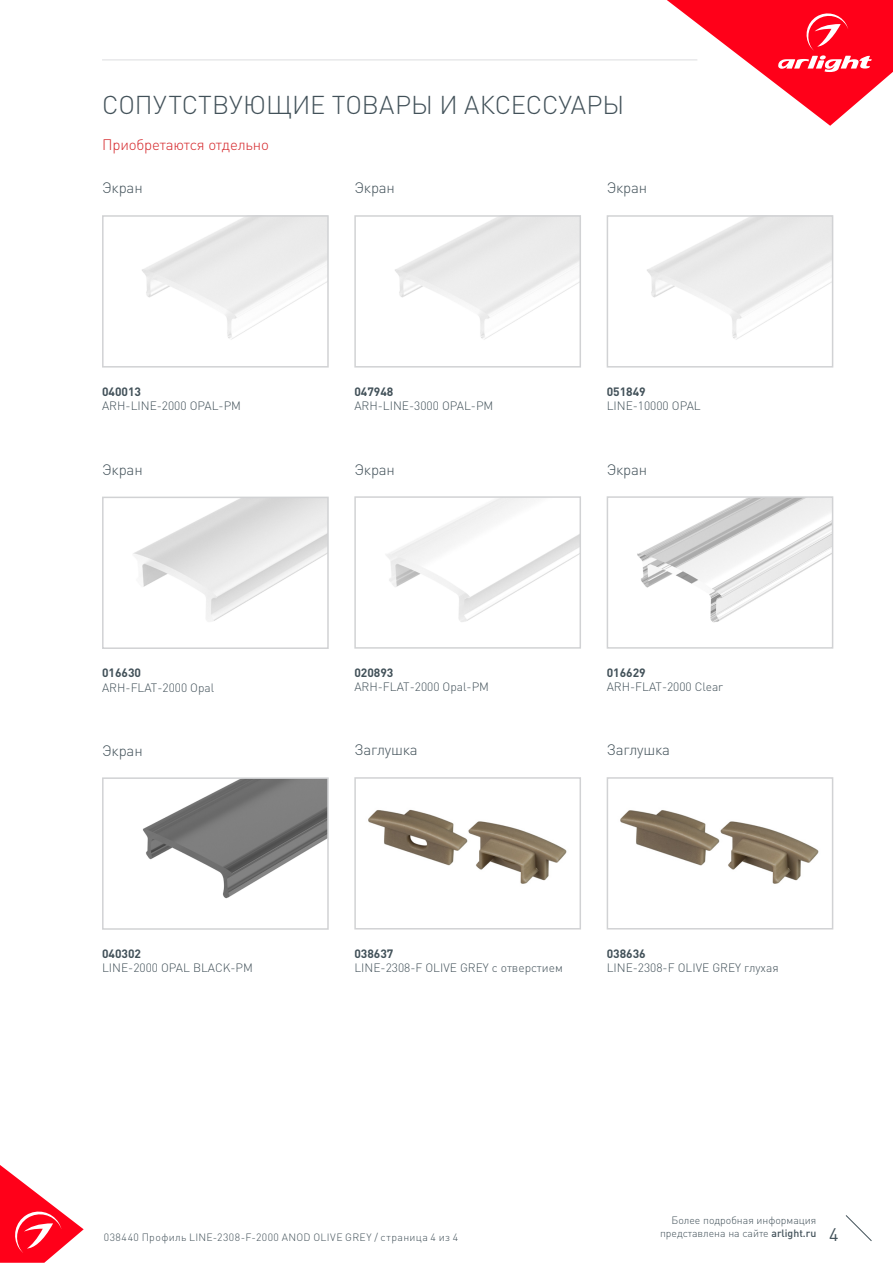
<style>
.page{position:relative;width:893px;height:1263px;background:#fff}
.page>*{position:absolute;margin:0;border:0;box-sizing:border-box;transform-origin:0 0}
.t1{font:300 25.5px "DIN Pro";color:#425159}
.t2{font:18px "DIN Pro";color:#425159}
.t3{font:300 15px "DIN Pro";letter-spacing:-.01em;color:#425159}
.t4{font:300 15px "DIN Pro";letter-spacing:-.01em;color:#d5262a}
.t5{font:300 12px/14.4px "DIN Pro";color:#425159}
.t6{font:300 10.5px "DIN Pro";letter-spacing:.045em;color:#425159}
.t7{font:300 10.5px "DIN Pro";letter-spacing:.015em;color:#425159}
.s1{font-weight:700}
.s2{font-weight:500}
</style>
<div class="page">
<svg style="left:0;top:1165px;width:84px;height:98px"></svg>
<svg style="left:845px;top:1215px;width:27px;height:26px"></svg>
<svg style="left:667px;top:0;width:226px;height:126px"></svg>
<hr style="left:102px;top:60px;width:595px;height:1px;background:#dcdddf">
<img style="left:368px;top:809px;width:199px;height:75px">
<div style="left:354px;top:777px;width:227px;height:152px;border:2px solid #d1d2d4"></div>
<img style="left:620px;top:810px;width:199px;height:74px">
<div style="left:607px;top:777px;width:226px;height:152px;border:2px solid #d1d2d4"></div>
<div style="left:102px;top:215px;width:227px;height:153px;border:2px solid #d1d2d4"></div>
<img style="left:143px;top:780px;width:183px;height:119px">
<div style="left:102px;top:777px;width:227px;height:153px;border:2px solid #d1d2d4"></div>
<img style="left:133px;top:500px;width:193px;height:122px">
<div style="left:102px;top:497px;width:227px;height:152px;border:2px solid #d1d2d4"></div>
<img style="left:386px;top:499px;width:192px;height:123px">
<div style="left:354px;top:496px;width:227px;height:153px;border:2px solid #d1d2d4"></div>
<img style="left:637px;top:499px;width:193px;height:124px">
<div style="left:607px;top:496px;width:226px;height:153px;border:2px solid #d1d2d4"></div>
<div style="left:354px;top:215px;width:227px;height:153px;border:2px solid #d1d2d4"></div>
<div style="left:607px;top:215px;width:226px;height:153px;border:2px solid #d1d2d4"></div>
<p class="t1" style="left:102px;top:87px;width:524px">СОПУТСТВУЮЩИЕ ТОВАРЫ И АКСЕССУАРЫ</p>
<p class="t4" style="left:102px;top:134px;width:168px">Приобретаются отдельно</p>
<p class="t3" style="left:102px;top:178px;width:42px">Экран</p>
<p class="t5" style="left:102px;top:384px;width:141px"><span class="s1">040013<br></span>ARH-LINE-2000 OPAL-PM</p>
<p class="t3" style="left:354px;top:178px;width:42px">Экран</p>
<p class="t3" style="left:607px;top:178px;width:42px">Экран</p>
<p class="t5" style="left:354px;top:384px;width:141px"><span class="s1">047948<br></span>ARH-LINE-3000 OPAL-PM</p>
<p class="t5" style="left:607px;top:384px;width:96px"><span class="s1">051849<br></span>LINE-10000 OPAL</p>
<p class="t3" style="left:102px;top:459px;width:42px">Экран</p>
<p class="t3" style="left:354px;top:459px;width:42px">Экран</p>
<p class="t3" style="left:607px;top:459px;width:42px">Экран</p>
<p class="t5" style="left:102px;top:665px;width:114px"><span class="s1">016630<br></span>ARH-FLAT-2000 Opal</p>
<p class="t5" style="left:354px;top:665px;width:136px"><span class="s1">020893<br></span>ARH-FLAT-2000 Opal-PM</p>
<p class="t5" style="left:607px;top:665px;width:118px"><span class="s1">016629<br></span>ARH-FLAT-2000 Clear</p>
<p class="t3" style="left:102px;top:740px;width:42px">Экран</p>
<p class="t5" style="left:102px;top:946px;width:152px"><span class="s1">040302<br></span>LINE-2000 OPAL BLACK-PM</p>
<p class="t3" style="left:354px;top:740px;width:65px">Заглушка</p>
<p class="t3" style="left:607px;top:740px;width:65px">Заглушка</p>
<p class="t5" style="left:354px;top:946px;width:210px"><span class="s1">038637<br></span>LINE-2308-F OLIVE GREY с отверстием</p>
<p class="t5" style="left:607px;top:946px;width:174px"><span class="s1">038636<br></span>LINE-2308-F OLIVE GREY глухая</p>
<p class="t7" style="left:672px;top:1213px;width:146px">Более подробная информация</p>
<p class="t7" style="left:660px;top:1226px;width:158px">представлена на сайте <span class="s2">arlight.ru</span></p>
<p class="t6" style="left:104px;top:1230px;width:356px">038440 Профиль LINE-2308-F-2000 ANOD OLIVE GREY / страница 4 из 4</p>
<h2 class="t2" style="left:829px;top:1222px;width:11px">4</h2>
</div>
